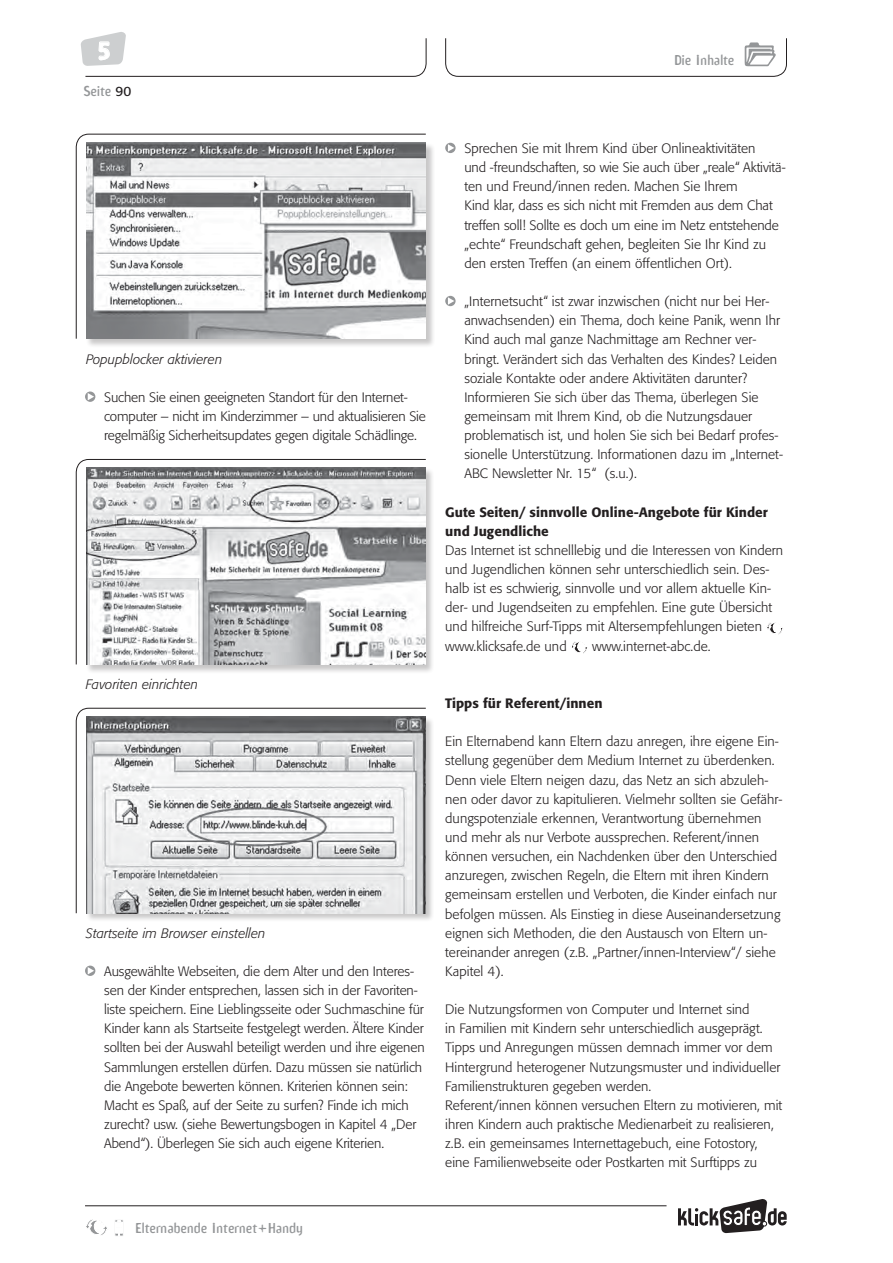
<style>
.page{position:relative;width:893px;height:1263px;background:#fff}
.page>*{position:absolute;margin:0;border:0;box-sizing:border-box;transform-origin:0 0}
.t1{font:23.85px "Amoebia Drop";color:#fff}
.t2{font:300 13.5px/19.2px "Formata";letter-spacing:.005em;color:#231f20}
.t3{font:500 13.5px/19.2px "Formata";letter-spacing:.005em;color:#231f20}
.t4{font:italic 300 13.5px "Formata";letter-spacing:.005em;color:#231f20}
.t5{font:13.5px "Amoebia Sans";color:#949698}
.s1{font-family:"Formata";color:#231f20}
</style>
<div class="page">
<svg style="left:81px;top:32px;width:345px;height:45px"></svg>
<svg style="left:678px;top:1199px;width:109px;height:34px"></svg>
<hr style="left:85px;top:1205px;width:581px;height:1px;background:#231f20">
<svg style="left:115px;top:1220px;width:8px;height:16px"></svg>
<svg style="left:86px;top:1219px;width:21px;height:16px"></svg>
<svg style="left:445px;top:38px;width:342px;height:39px"></svg>
<svg style="left:85px;top:965px;width:10px;height:11px"></svg>
<svg style="left:88px;top:967px;width:6px;height:7px"></svg>
<svg style="left:76px;top:134px;width:350px;height:205px"></svg>
<div style="left:86px;top:142px;width:349px;height:206px;background:#231f20;opacity:.25"></div>
<img style="left:86px;top:142px;width:340px;height:197px">
<svg style="left:76px;top:459px;width:350px;height:206px"></svg>
<svg style="left:85px;top:391px;width:10px;height:11px"></svg>
<svg style="left:88px;top:393px;width:6px;height:7px"></svg>
<div style="left:86px;top:468px;width:349px;height:206px;background:#231f20;opacity:.25"></div>
<img style="left:86px;top:468px;width:340px;height:196px">
<svg style="left:76px;top:708px;width:350px;height:205px"></svg>
<div style="left:86px;top:716px;width:349px;height:207px;background:#231f20;opacity:.25"></div>
<img style="left:86px;top:716px;width:340px;height:197px">
<div style="left:445px;top:143px;width:11px;height:10px;background:#949698;border-radius:50%"></div>
<svg style="left:448px;top:144px;width:6px;height:8px"></svg>
<div style="left:445px;top:296px;width:11px;height:10px;background:#949698;border-radius:50%"></div>
<svg style="left:448px;top:297px;width:6px;height:8px"></svg>
<svg style="left:767px;top:622px;width:16px;height:12px"></svg>
<svg style="left:572px;top:642px;width:15px;height:12px"></svg>
<h1 class="t1" style="left:98px;top:38px;width:13px">5</h1>
<p class="t5" style="left:83px;top:83px;width:49px">Seite <span class="s1">90</span></p>
<p class="t4" style="left:86px;top:351px;width:138px">Popupblocker aktivieren</p>
<p class="t2" style="left:104px;top:388px;width:323px">Suchen Sie einen geeigneten Standort für den Internet&shy;computer – nicht im Kinderzimmer – und aktualisieren Sie regelmäßig Sicherheitsupdates gegen digitale Schädlinge.</p>
<p class="t4" style="left:86px;top:676px;width:114px">Favoriten einrichten</p>
<p class="t4" style="left:86px;top:925px;width:181px">Startseite im Browser einstellen</p>
<p class="t2" style="left:104px;top:962px;width:322px">Ausgewählte Webseiten, die dem Alter und den Interes&shy;sen der Kinder entsprechen, lassen sich in der Favoriten&shy;liste speichern. Eine Lieblingsseite oder Suchmaschine für Kinder kann als Startseite festgelegt werden. Ältere Kinder sollten bei der Auswahl beteiligt werden und ihre eigenen Sammlungen erstellen dürfen. Dazu müssen sie natürlich die Angebote bewerten können. Kriterien können sein:<br>Macht es Spaß, auf der Seite zu surfen? Finde ich mich zurecht? usw. (siehe Bewertungsbogen in Kapitel 4 „Der Abend“). Überlegen Sie sich auch eigene Kriterien.</p>
<p class="t5" style="left:675px;top:53px;width:61px">Die Inhalte</p>
<p class="t2" style="left:464px;top:139px;width:323px">Sprechen Sie mit Ihrem Kind über Onlineaktivitäten<br>und -freundschaften, so wie Sie auch über „reale“ Aktivitä&shy;ten und Freund/innen reden. Machen Sie Ihrem<br>Kind klar, dass es sich nicht mit Fremden aus dem Chat treffen soll! Sollte es doch um eine im Netz entstehende „echte“ Freundschaft gehen, begleiten Sie Ihr Kind zu den ersten Treffen (an einem öffentlichen Ort).</p>
<p class="t2" style="left:464px;top:292px;width:320px">„Internetsucht“ ist zwar inzwischen (nicht nur bei Her&shy;anwachsenden) ein Thema, doch keine Panik, wenn Ihr Kind auch mal ganze Nachmittage am Rechner ver&shy;bringt. Verändert sich das Verhalten des Kindes? Leiden soziale Kontakte oder andere Aktivitäten darunter?<br>Informieren Sie sich über das Thema, überlegen Sie gemeinsam mit Ihrem Kind, ob die Nutzungsdauer problematisch ist, und holen Sie sich bei Bedarf profes&shy;sionelle Unterstützung. Informationen dazu im „Internet-ABC Newsletter Nr. 15“ (s.u.).</p>
<p class="t3" style="left:445px;top:502px;width:324px">Gute Seiten/ sinnvolle Online-Angebote für Kinder und Jugendliche</p>
<p class="t2" style="left:445px;top:541px;width:339px">Das Internet ist schnelllebig und die Interessen von Kindern und Jugendlichen können sehr unterschiedlich sein. Des&shy;halb ist es schwierig, sinnvolle und vor allem aktuelle Kin&shy;der- und Jugendseiten zu empfehlen. Eine gute Übersicht und hilfreiche Surf-Tipps mit Altersempfehlungen bieten www.klicksafe.de und</p>
<p class="t2" style="left:592px;top:636px;width:120px">www.internet-abc.de.</p>
<p class="t3" style="left:445px;top:694px;width:159px">Tipps für Referent/innen</p>
<p class="t2" style="left:445px;top:732px;width:339px">Ein Elternabend kann Eltern dazu anregen, ihre eigene Ein&shy;stellung gegenüber dem Medium Internet zu überdenken.<br>Denn viele Eltern neigen dazu, das Netz an sich abzuleh&shy;nen oder davor zu kapitulieren. Vielmehr sollten sie Gefähr&shy;dungspotenziale erkennen, Verantwortung übernehmen und mehr als nur Verbote aussprechen. Referent/innen können versuchen, ein Nachdenken über den Unterschied anzuregen, zwischen Regeln, die Eltern mit ihren Kindern gemeinsam erstellen und Verboten, die Kinder einfach nur befolgen müssen. Als Einstieg in diese Auseinandersetzung eignen sich Methoden, die den Austausch von Eltern un&shy;tereinander anregen (z.B. „Partner/innen-Interview“/ siehe Kapitel 4).</p>
<p class="t2" style="left:445px;top:1000px;width:338px">Die Nutzungsformen von Computer und Internet sind<br>in Familien mit Kindern sehr unterschiedlich ausgeprägt.<br>Tipps und Anregungen müssen demnach immer vor dem Hintergrund heterogener Nutzungsmuster und individueller Familienstrukturen gegeben werden.<br>Referent/innen können versuchen Eltern zu motivieren, mit ihren Kindern auch praktische Medienarbeit zu realisieren, z.B. ein gemeinsames Internettagebuch, eine Fotostory, eine Familienwebseite oder Postkarten mit Surftipps zu</p>
<p class="t5" style="left:136px;top:1220px;width:169px">Elternabende Internet+Handy</p>
</div>
